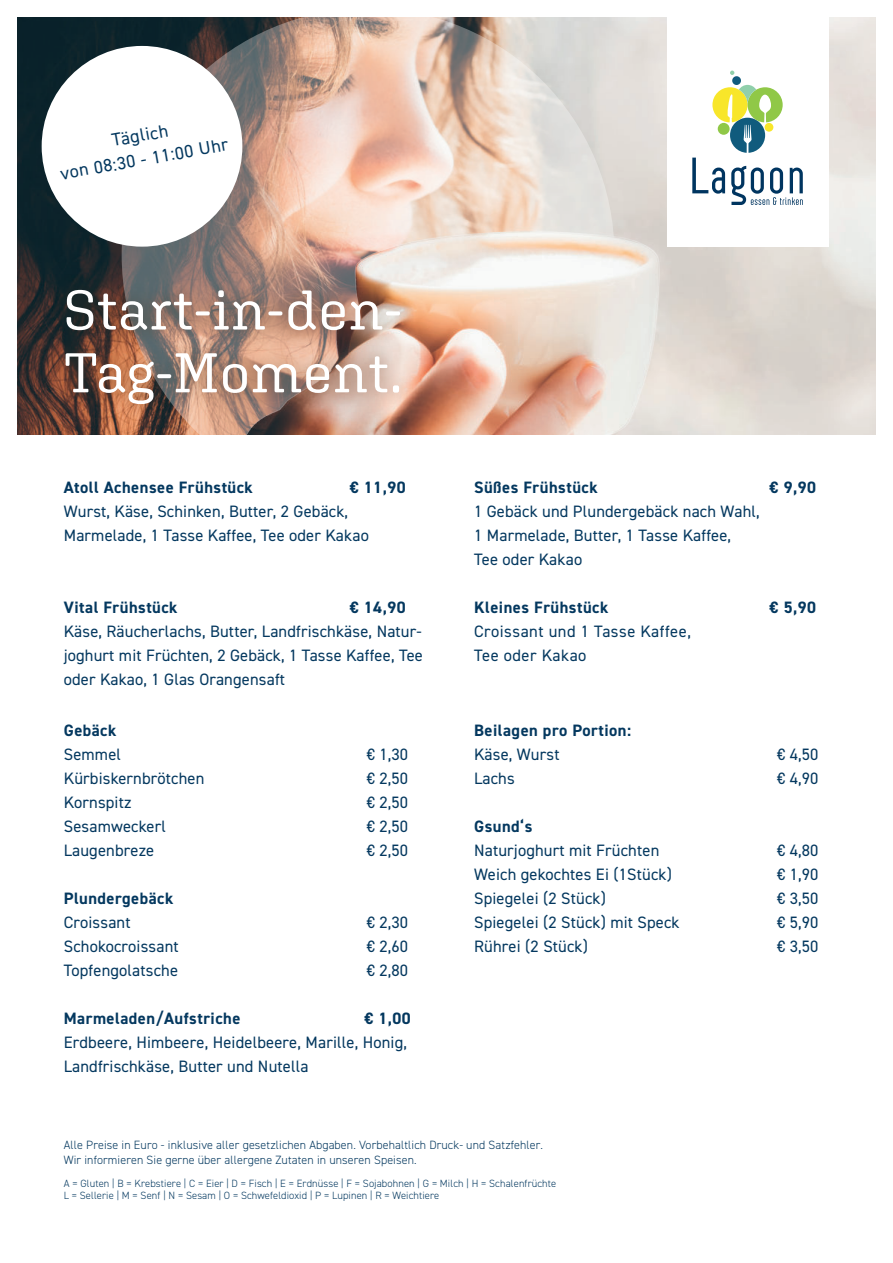
<style>
.page{position:relative;width:893px;height:1263px;background:#fff}
.page>*{position:absolute;margin:0;border:0;box-sizing:border-box;transform-origin:0 0}
.t1{font:55.8px/62.7px "Aglet Slab";letter-spacing:.02em;color:#fff}
.t2{font:18px/24px "DIN2014";color:#04385f;text-align:center}
.t3{font:16.5px/24px "DIN2014";letter-spacing:.01em;color:#04385f}
.t4{font:700 16.5px "DIN2014";letter-spacing:.03em;color:#04385f}
.t5{font:16.5px/24px "DIN2014";letter-spacing:.03em;color:#04385f}
.t6{font:300 12px/14.4px "DIN2014";letter-spacing:.01em;color:#04385f}
.t7{font:300 10.5px/12.6px "DIN2014";letter-spacing:.01em;color:#04385f}
</style>
<div class="page">
<img style="left:17px;top:17px;width:859px;height:417px">
<svg style="left:122px;top:17px;width:492px;height:418px;background:#d3b9ac"></svg>
<div style="left:667px;top:0;width:161px;height:247px;background:#fff"></div>
<div style="left:732px;top:76px;width:9px;height:9px;background:#105b7d;border-radius:50%"></div>
<svg style="left:730px;top:71px;width:4px;height:4px"></svg>
<svg style="left:692px;top:85px;width:111px;height:120px"></svg>
<div style="left:50px;top:275px;width:365px;height:145px;background:#53361c;opacity:.54"></div>
<div style="left:42px;top:46px;width:200px;height:201px;background:#fff;border-radius:50%"></div>
<p class="t2" style="left:54px;top:139px;width:172px;rotate:-10deg">Täglich<br>von 08:30 - 11:00 Uhr</p>
<h1 class="t1" style="left:64px;top:284px;width:340px">Start-in-den-<br>Tag-Moment.</h1>
<p class="t4" style="left:64px;top:480px;width:191px">Atoll Achensee Frühstück</p>
<p class="t4" style="left:350px;top:480px;width:57px">€ 11,90</p>
<p class="t3" style="left:64px;top:500px;width:307px">Wurst, Käse, Schinken, Butter, 2 Gebäck,<br>Marmelade, 1 Tasse Kaffee, Tee oder Kakao</p>
<p class="t4" style="left:64px;top:600px;width:115px">Vital Frühstück</p>
<p class="t4" style="left:350px;top:600px;width:57px">€ 14,90</p>
<p class="t3" style="left:64px;top:620px;width:361px;text-align:justify">Käse, Räucherlachs, Butter, Landfrischkäse, Natur&shy;joghurt mit Früchten, 2 Gebäck, 1 Tasse Kaffee, Tee oder Kakao, 1 Glas Orangensaft</p>
<p class="t4" style="left:64px;top:723px;width:54px">Gebäck</p>
<p class="t3" style="left:64px;top:743px;width:59px">Semmel</p>
<p class="t3" style="left:367px;top:743px;width:43px">€ 1,30</p>
<p class="t3" style="left:64px;top:767px;width:142px">Kürbiskernbrötchen</p>
<p class="t3" style="left:367px;top:767px;width:43px">€ 2,50</p>
<p class="t3" style="left:64px;top:791px;width:69px">Kornspitz</p>
<p class="t3" style="left:367px;top:791px;width:43px">€ 2,50</p>
<p class="t3" style="left:64px;top:815px;width:104px">Sesamweckerl</p>
<p class="t3" style="left:367px;top:815px;width:43px">€ 2,50</p>
<p class="t3" style="left:64px;top:839px;width:92px">Laugenbreze</p>
<p class="t3" style="left:367px;top:839px;width:43px">€ 2,50</p>
<p class="t4" style="left:64px;top:891px;width:111px">Plundergebäck</p>
<p class="t3" style="left:64px;top:911px;width:68px">Croissant</p>
<p class="t3" style="left:367px;top:911px;width:43px">€ 2,30</p>
<p class="t3" style="left:64px;top:935px;width:116px">Schokocroissant</p>
<p class="t3" style="left:367px;top:935px;width:43px">€ 2,60</p>
<p class="t3" style="left:64px;top:959px;width:116px">Topfengolatsche</p>
<p class="t3" style="left:367px;top:959px;width:43px">€ 2,80</p>
<p class="t4" style="left:64px;top:1011px;width:178px">Marmeladen/Aufstriche</p>
<p class="t4" style="left:364px;top:1011px;width:48px">€ 1,00</p>
<p class="t3" style="left:64px;top:1031px;width:345px">Erdbeere, Himbeere, Heidelbeere, Marille, Honig,<br>Landfrischkäse, Butter und Nutella</p>
<p class="t4" style="left:474px;top:480px;width:125px">Süßes Frühstück</p>
<p class="t4" style="left:770px;top:480px;width:48px">€ 9,90</p>
<p class="t3" style="left:474px;top:500px;width:287px">1 Gebäck und Plundergebäck nach Wahl,<br>1 Marmelade, Butter, 1 Tasse Kaffee,<br>Tee oder Kakao</p>
<p class="t4" style="left:474px;top:600px;width:136px">Kleines Frühstück</p>
<p class="t4" style="left:770px;top:600px;width:48px">€ 5,90</p>
<p class="t5" style="left:474px;top:620px;width:218px">Croissant und 1 Tasse Kaffee,<br>Tee oder Kakao</p>
<p class="t4" style="left:474px;top:723px;width:159px">Beilagen pro Portion:</p>
<p class="t3" style="left:474px;top:743px;width:87px">Käse, Wurst</p>
<p class="t3" style="left:777px;top:743px;width:43px">€ 4,50</p>
<p class="t3" style="left:474px;top:767px;width:42px">Lachs</p>
<p class="t3" style="left:777px;top:767px;width:43px">€ 4,90</p>
<p class="t4" style="left:474px;top:819px;width:60px">Gsund‘s</p>
<p class="t3" style="left:474px;top:839px;width:187px">Naturjoghurt mit Früchten</p>
<p class="t3" style="left:777px;top:839px;width:43px">€ 4,80</p>
<p class="t3" style="left:474px;top:863px;width:199px">Weich gekochtes Ei (1Stück)</p>
<p class="t3" style="left:777px;top:863px;width:43px">€ 1,90</p>
<p class="t3" style="left:474px;top:887px;width:133px">Spiegelei (2 Stück)</p>
<p class="t3" style="left:777px;top:887px;width:43px">€ 3,50</p>
<p class="t3" style="left:474px;top:911px;width:207px">Spiegelei (2 Stück) mit Speck</p>
<p class="t3" style="left:777px;top:911px;width:43px">€ 5,90</p>
<p class="t3" style="left:474px;top:935px;width:115px">Rührei (2 Stück)</p>
<p class="t3" style="left:777px;top:935px;width:43px">€ 3,50</p>
<p class="t6" style="left:64px;top:1138px;width:481px">Alle Preise in Euro - inklusive aller gesetzlichen Abgaben. Vorbehaltlich Druck- und Satzfehler.<br>Wir informieren Sie gerne über allergene Zutaten in unseren Speisen.</p>
<p class="t7" style="left:64px;top:1177px;width:494px">A = Gluten | B = Krebstiere | C = Eier | D = Fisch | E = Erdnüsse | F = Sojabohnen | G = Milch | H = Schalenfrüchte<br>L = Sellerie | M = Senf | N = Sesam | O = Schwefeldioxid | P = Lupinen | R = Weichtiere</p>
</div>
